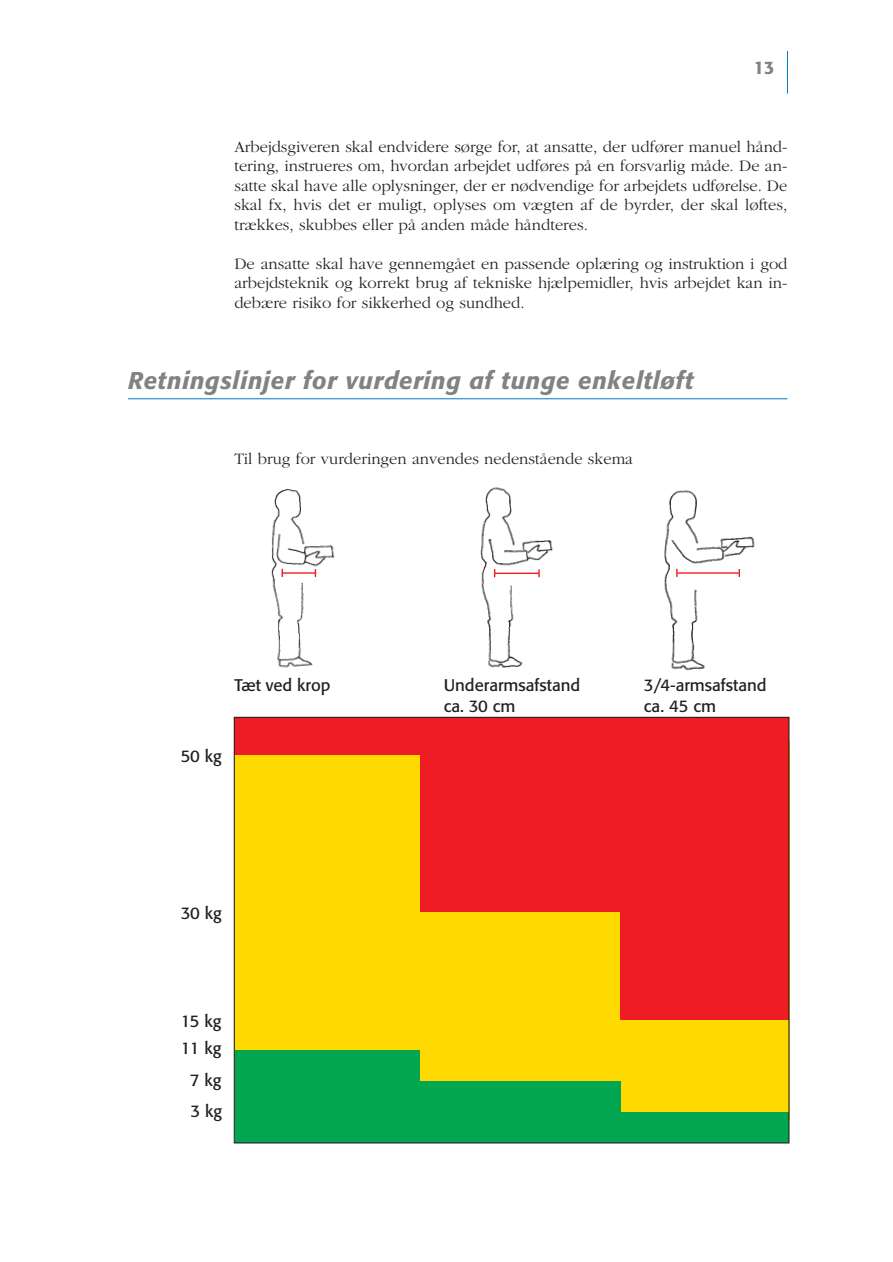
<style>
.page{position:relative;width:893px;height:1262px;background:#fff}
.page>*{position:absolute;margin:0;border:0;box-sizing:border-box;transform-origin:0 0}
.t1{font:italic 500 24px "Formata";letter-spacing:.03em;color:#808284}
.t2{font:500 18px "Formata";color:#808284}
.t3{font:16.65px/27px "Formata";color:#231f1f}
.t4{font:300 16.5px/19.5px "Garamond";color:#231f1f;text-align:justify}
.s1{color:#fff}
</style>
<div class="page">
<hr style="left:128px;top:398px;width:659px;height:1px;background:#0079c2">
<hr style="left:787px;top:51px;width:1px;height:43px;background:#0079c2">
<div style="left:234px;top:740px;width:555px;height:380px;background:#ffda00"></div>
<div style="left:235px;top:1050px;width:184px;height:93px;background:#00a650"></div>
<div style="left:418px;top:1080px;width:202px;height:62px;background:#00a650"></div>
<div style="left:234px;top:717px;width:186px;height:37px;background:#ee1c24"></div>
<div style="left:420px;top:717px;width:200px;height:195px;background:#ee1c24"></div>
<div style="left:620px;top:717px;width:169px;height:302px;background:#ee1c24"></div>
<div style="left:619px;top:1111px;width:170px;height:31px;background:#00a650"></div>
<img style="left:271px;top:487px;width:484px;height:184px">
<hr style="left:282px;top:572px;width:34px;height:1px;background:#ee1c24">
<svg style="left:281px;top:569px;width:2px;height:8px"></svg>
<hr style="left:494px;top:572px;width:45px;height:2px;background:#ee1c24">
<hr style="left:677px;top:572px;width:61px;height:1px;background:#ee1c24">
<svg style="left:738px;top:569px;width:2px;height:8px"></svg>
<p class="t2" style="left:753px;top:60px;width:22px">13</p>
<p class="t4" style="left:234px;top:138px;width:554px">Arbejdsgiveren skal endvidere sørge for, at ansatte, der udfører manuel hånd&shy;tering, instrueres om, hvordan arbejdet udføres på en forsvarlig måde. De an&shy;satte skal have alle oplysninger, der er nødvendige for arbejdets udførelse. De skal fx, hvis det er muligt, oplyses om vægten af de byrder, der skal løftes, trækkes, skubbes eller på anden måde håndteres.</p>
<p class="t4" style="left:234px;top:255px;width:554px">De ansatte skal have gennemgået en passende oplæring og instruktion i god arbejdsteknik og korrekt brug af tekniske hjælpemidler, hvis arbejdet kan in&shy;debære risiko for sikkerhed og sundhed.</p>
<h1 class="t1" style="left:128px;top:369px;width:567px">Retningslinjer for vurdering af tunge enkeltløft</h1>
<p class="t4" style="left:234px;top:450px;width:400px">Til brug for vurderingen anvendes nedenstående skema</p>
<p class="t3" style="left:234px;top:672px;width:98px">Tæt ved krop</p>
<p class="t3" style="left:443px;top:672px;width:138px">Underarmsafstand</p>
<p class="t3" style="left:644px;top:672px;width:124px">3/4-armsafstand</p>
<p class="t3" style="left:443px;top:693px;width:73px">ca. 30 cm</p>
<p class="t3" style="left:644px;top:693px;width:74px">ca. 45 cm</p>
<p class="t3" style="left:181px;top:743px;width:43px">50 kg</p>
<p class="t3" style="left:181px;top:900px;width:43px">30 kg</p>
<p class="t3" style="left:181px;top:1009px;width:42px">15 kg<br>11 kg</p>
<p class="t3" style="left:181px;top:1065px;width:43px;line-height:31px"><span class="s1">0</span>7 kg<br><span class="s1">0</span>3 kg</p>
</div>
